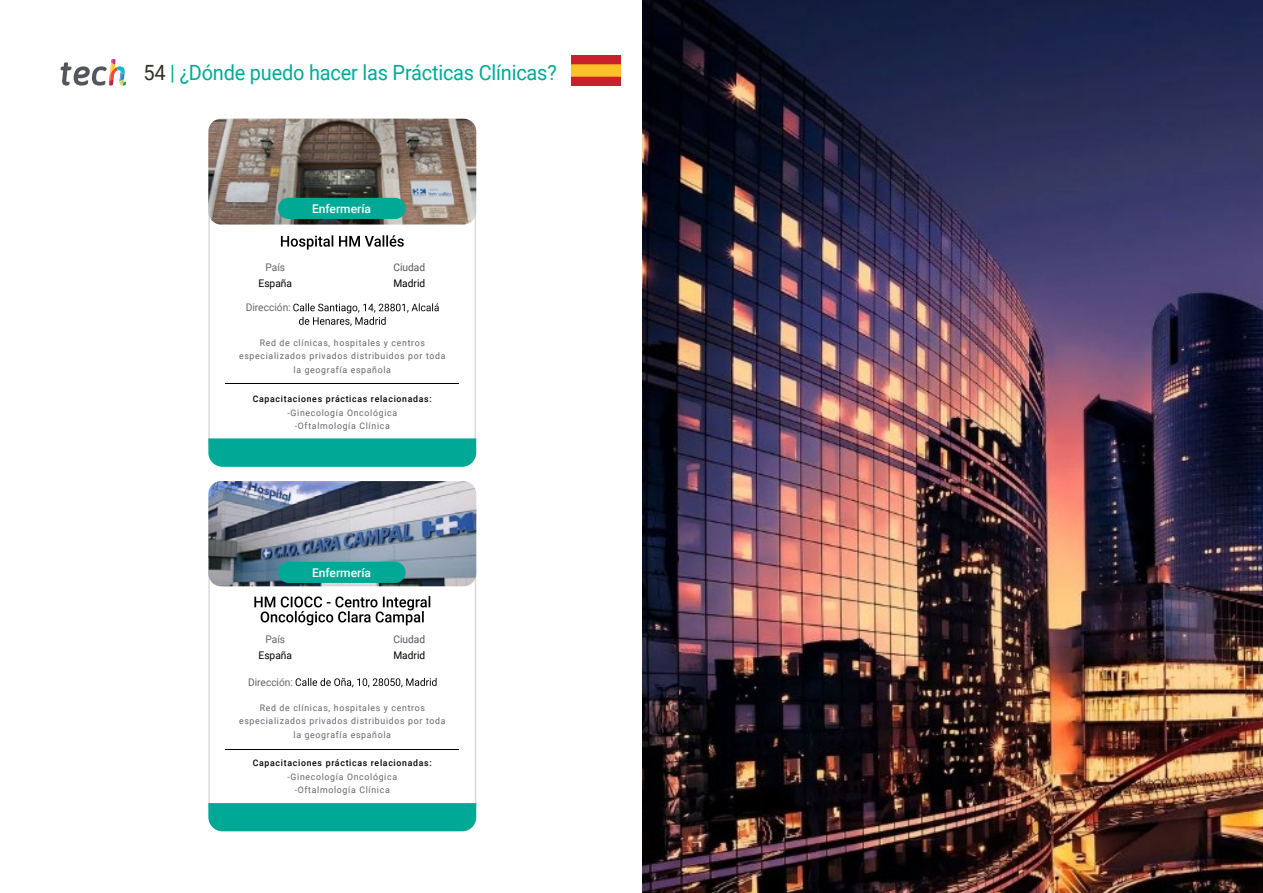
<style>
.page{position:relative;width:1263px;height:893px;background:#fff}
.page>*{position:absolute;margin:0;border:0;box-sizing:border-box;transform-origin:0 0}
.t1{font:21px "Roboto";letter-spacing:-.01em;color:#00aa97;scale:.95 1}
.t2{font:500 12px "Roboto";color:#fff}
.t3{font:10.5px "Roboto";color:#61646a}
.t4{font:10.5px "Roboto";color:#000}
.t5{font:10.5px "Roboto";color:#52555b}
.t6{font:9px/13.5px "Roboto";letter-spacing:.08em;color:#61646a;text-align:center}
.t7{font:500 9px "Roboto";letter-spacing:.08em;color:#000}
.s1{color:#312e20}
</style>
<div class="page">
<svg style="left:61px;top:59px;width:65px;height:27px"></svg>
<img style="left:571px;top:56px;width:50px;height:29px">
<img style="left:642px;top:0;width:621px;height:893px">
<svg style="left:208px;top:118px;width:269px;height:337px"></svg>
<img style="left:208px;top:119px;width:268px;height:106px">
<div style="left:278px;top:198px;width:128px;height:21px;background:#00a996;border-radius:11px"></div>
<svg style="left:208px;top:438px;width:268px;height:29px;background:#08ab99"></svg>
<hr style="left:225px;top:383px;width:234px;height:1px;background:#000">
<svg style="left:281px;top:235px;width:123px;height:15px"></svg>
<svg style="left:293px;top:303px;width:146px;height:23px"></svg>
<svg style="left:208px;top:493px;width:269px;height:327px"></svg>
<img style="left:208px;top:481px;width:268px;height:105px">
<div style="left:278px;top:562px;width:128px;height:21px;background:#00a996;border-radius:11px"></div>
<div style="left:208px;top:803px;width:268px;height:28px;background:#00a996"></div>
<hr style="left:225px;top:749px;width:234px;height:1px;background:#000">
<svg style="left:296px;top:678px;width:140px;height:9px"></svg>
<svg style="left:254px;top:596px;width:176px;height:29px"></svg>
<h1 class="t1" style="left:144px;top:57px;width:436px"><span class="s1">54</span> | ¿Dónde puedo hacer las Prácticas Clínicas?</h1>
<p class="t3" style="left:265px;top:260px;width:21px">País</p>
<p class="t4" style="left:259px;top:276px;width:35px">España</p>
<h2 class="t2" style="left:312px;top:200px;width:60px">Enfermería</h2>
<p class="t5" style="left:393px;top:260px;width:33px">Ciudad</p>
<p class="t4" style="left:393px;top:276px;width:33px">Madrid</p>
<p class="t3" style="left:246px;top:300px;width:46px">Dirección:</p>
<p class="t6" style="left:239px;top:336px;width:208px">Red de clínicas, hospitales y centros especializados privados distribuidos por toda la geografía española</p>
<p class="t7" style="left:253px;top:393px;width:180px">Capacitaciones prácticas relacionadas:</p>
<p class="t6" style="left:287px;top:405px;width:111px">-Ginecología Oncológica -Oftalmología Clínica</p>
<h2 class="t2" style="left:312px;top:564px;width:60px">Enfermería</h2>
<p class="t3" style="left:265px;top:631px;width:21px">País</p>
<p class="t4" style="left:259px;top:648px;width:35px">España</p>
<p class="t5" style="left:393px;top:631px;width:33px">Ciudad</p>
<p class="t4" style="left:393px;top:648px;width:33px">Madrid</p>
<p class="t3" style="left:248px;top:675px;width:46px">Dirección:</p>
<p class="t6" style="left:239px;top:701px;width:208px">Red de clínicas, hospitales y centros especializados privados distribuidos por toda la geografía española</p>
<p class="t7" style="left:253px;top:757px;width:180px">Capacitaciones prácticas relacionadas:</p>
<p class="t6" style="left:287px;top:769px;width:111px">-Ginecología Oncológica -Oftalmología Clínica</p>
</div>
